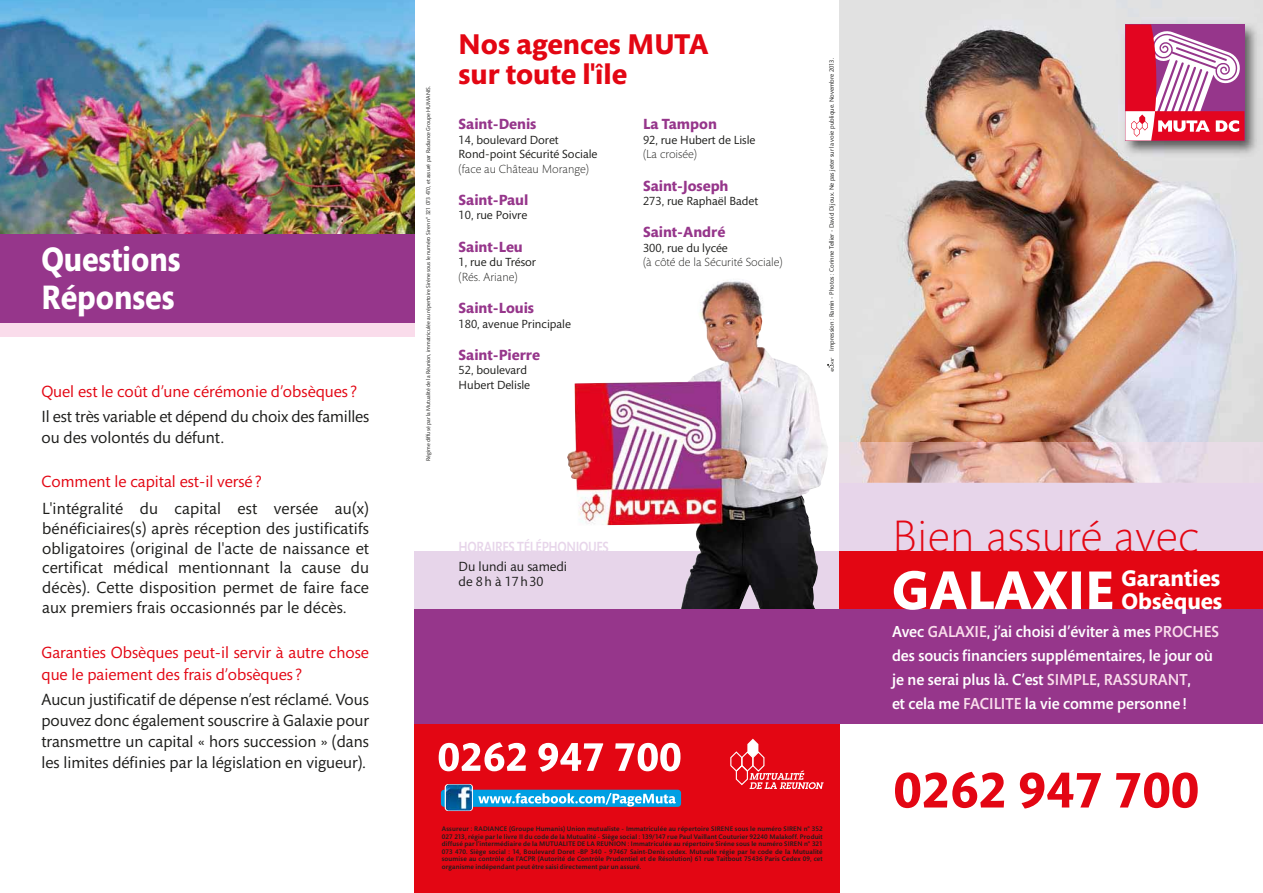
<style>
.page{position:relative;width:1263px;height:893px;background:#fff}
.page>*{position:absolute;margin:0;border:0;box-sizing:border-box;transform-origin:0 0}
.t1{font:700 55.5px "Mundo Sans Std";color:#fff}
.t2{font:700 50.85px "Mundo Sans Std";color:#e30613}
.t3{font:300 46.35px "Mundo Sans Std";letter-spacing:.005em;color:#e30613}
.t4{font:700 34.5px/37.5px "Mundo Sans Std";color:#fff;scale:.9 1}
.t5{font:700 29.1px/29.7px "Mundo Sans Std";color:#e30613}
.t6{font:700 22.95px/23px "Mundo Sans Std";color:#fff}
.t7{font:16.5px/19.8px "Mundo Sans Std";color:#1d1d1b;text-align:justify}
.t8{font:16.5px/21.1px "Mundo Sans Std";color:#e30613}
.t9{font:500 16.2px/24px "Mundo Sans Std";color:#fff;scale:.95 1}
.t10{font:700 15px "Mundo Sans Std";color:#96368b}
.t11{font:500 15px "Mundo Sans Std";letter-spacing:-.025em;color:#e7d5ea;scale:.85 1}
.t12{font:13.5px/15px "Mundo Sans Std";color:#1d1d1b}
.t13{font:12px/14.4px "Mundo Sans Std";color:#1d1d1b}
.t14{font:300 12px "Mundo Sans Std";color:#1d1d1b}
.t15{font:500 6.75px/7.5px "Mundo Sans Std";letter-spacing:.025em;color:#1d1d1b;text-align:justify}
.t16{font:6.3px "Mundo Sans Std";color:#1d1d1b}
.t17{font:5.7px "Mundo Sans Std";color:#1d1d1b}
.s1{color:#fadceb}
</style>
<div class="page">
<img style="left:0;top:0;width:415px;height:234px">
<div style="left:0;top:234px;width:415px;height:89px;background:#96368b"></div>
<div style="left:0;top:323px;width:415px;height:14px;background:#fadceb"></div>
<svg style="left:415px;top:552px;width:425px;height:57px;background:#b3a5b5"></svg>
<img style="left:840px;top:0;width:423px;height:442px">
<div style="left:840px;top:483px;width:423px;height:69px;background:#e7d5ea"></div>
<img style="left:840px;top:442px;width:423px;height:41px">
<img style="left:567px;top:281px;width:190px;height:328px">
<div style="left:415px;top:724px;width:425px;height:169px;background:#e30613"></div>
<div style="left:840px;top:552px;width:423px;height:57px;background:#e30613"></div>
<div style="left:415px;top:609px;width:848px;height:115px;background:#96368b"></div>
<img style="left:1118px;top:18px;width:145px;height:142px">
<svg style="left:1125px;top:24px;width:119px;height:117px"></svg>
<svg style="left:827px;top:358px;width:7px;height:13px"></svg>
<svg style="left:439px;top:742px;width:87px;height:29px"></svg>
<svg style="left:538px;top:743px;width:65px;height:29px"></svg>
<svg style="left:615px;top:743px;width:65px;height:28px"></svg>
<div style="left:441px;top:790px;width:240px;height:17px;background:#009fe3;border-radius:3px"></div>
<svg style="left:478px;top:793px;width:198px;height:13px"></svg>
<svg style="left:445px;top:784px;width:28px;height:27px"></svg>
<img style="left:446px;top:784px;width:26px;height:26px">
<svg style="left:730px;top:739px;width:94px;height:50px"></svg>
<h3 class="t4" style="left:41px;top:241px;width:156px">Questions<br>Réponses</h3>
<h3 class="t8" style="left:41px;top:381px;width:317px">Quel est le coût d’une cérémonie d’obsèques ?</h3>
<h3 class="t7" style="left:41px;top:406px;width:329px;line-height:21.1px">Il est très variable et dépend du choix des familles ou des volontés du défunt.</h3>
<h3 class="t8" style="left:41px;top:471px;width:222px">Comment le capital est-il versé ?</h3>
<p class="t7" style="left:42px;top:499px;width:328px">L'intégralité du capital est versée au(x) bénéficiaires(s) après réception des justificatifs obligatoires (original de l'acte de naissance et certificat médical mentionnant la cause du décès). Cette disposition permet de faire face aux premiers frais occasionnés par le décès.</p>
<h3 class="t8" style="left:41px;top:643px;width:329px">Garanties Obsèques peut-il servir à autre chose que le paiement des frais d’obsèques ?</h3>
<h3 class="t7" style="left:41px;top:689px;width:329px;line-height:21.1px">Aucun justificatif de dépense n’est réclamé. Vous pouvez donc également souscrire à Galaxie pour transmettre un capital « hors succession » (dans les limites définies par la législation en vigueur).</h3>
<p class="t17" style="left:425px;top:461px;width:377px;rotate:-90deg">Régime diffusé par la Mutualité de la Réunion, immatriculée au répertoire Sirène sous le numéro Siren n° 321 073 470, et assuré par Radiance Groupe HUMANIS.</p>
<h3 class="t5" style="left:459px;top:30px;width:251px">Nos agences MUTA sur toute l'île</h3>
<h3 class="t10" style="left:459px;top:116px;width:79px">Saint-Denis</h3>
<h3 class="t13" style="left:459px;top:133px;width:140px">14, boulevard Doret<br>Rond-point Sécurité Sociale</h3>
<h3 class="t14" style="left:459px;top:162px;width:132px">(face au Château Morange)</h3>
<h3 class="t10" style="left:459px;top:192px;width:71px">Saint-Paul</h3>
<h3 class="t13" style="left:459px;top:209px;width:70px">10, rue Poivre</h3>
<h3 class="t10" style="left:459px;top:239px;width:66px">Saint-Leu</h3>
<h3 class="t13" style="left:459px;top:255px;width:79px">1, rue du Trésor</h3>
<h3 class="t14" style="left:459px;top:270px;width:60px">(Rés. Ariane)</h3>
<h3 class="t10" style="left:459px;top:300px;width:77px">Saint-Louis</h3>
<h3 class="t13" style="left:459px;top:317px;width:114px">180, avenue Principale</h3>
<h3 class="t10" style="left:459px;top:347px;width:83px">Saint-Pierre</h3>
<h3 class="t13" style="left:459px;top:363px;width:73px">52, boulevard<br>Hubert Delisle</h3>
<h3 class="t10" style="left:643px;top:116px;width:75px">La Tampon</h3>
<h3 class="t13" style="left:643px;top:133px;width:114px">92, rue Hubert de Lisle</h3>
<h3 class="t14" style="left:643px;top:148px;width:55px">(La croisée)</h3>
<h3 class="t10" style="left:643px;top:177px;width:87px">Saint-Joseph</h3>
<h3 class="t13" style="left:643px;top:194px;width:116px">273, rue Raphaël Badet</h3>
<h3 class="t10" style="left:643px;top:224px;width:84px">Saint-André</h3>
<h3 class="t13" style="left:643px;top:241px;width:86px">300, rue du lycée</h3>
<h3 class="t14" style="left:643px;top:256px;width:141px">(à côté de la Sécurité Sociale)</h3>
<h3 class="t11" style="left:459px;top:538px;width:178px">HORAIRES TÉLÉPHONIQUES</h3>
<h3 class="t12" style="left:459px;top:559px;width:110px">Du lundi au samedi de 8h à 17h30</h3>
<p class="t16" style="left:828px;top:351px;width:294px;rotate:-90deg">Impression : Ramin - Photos : Corinne Tellier - David Dijoux. Ne pas jeter sur la voie publique. Novembre 2013.</p>
<p class="t15" style="left:442px;top:825px;width:382px">Assureur : RADIANCE (Groupe Humanis) Union mutualiste - Immatriculée au répertoire SIRENE sous le numéro SIREN n° 352<br>027 213, régie par le livre II du code de la Mutualité - Siège social : 139/147 rue Paul Vaillant Couturier 92240 Malakoff. Produit diffusé par l'intermédiaire de la MUTUALITE DE LA REUNION : Immatriculée au répertoire Siréne sous le numéro SIREN n° 321<br>073 470. Siège social : 14, Boulevard Doret -BP 340 - 97467 Saint-Denis cedex. Mutuelle régie par le code de la Mutualité soumise au contrôle de l'ACPR (Autorité de Contrôle Prudentiel et de Résolution) 61 rue Taitbout 75436 Paris Cedex 09, cet organisme indépendant peut être saisi directement par un assuré.</p>
<h3 class="t3" style="left:892px;top:512px;width:308px">Bien assuré avec</h3>
<h1 class="t1" style="left:892px;top:560px;width:224px">GALAXIE</h1>
<h3 class="t6" style="left:1121px;top:567px;width:102px">Garanties<br>Obsèques</h3>
<h3 class="t9" style="left:892px;top:620px;width:346px">Avec <span class="s1">GALAXIE</span>, j’ai choisi d’éviter à mes <span class="s1">PROCHES </span>des soucis financiers supplémentaires, le jour où je ne serai plus là. C’est <span class="s1">SIMPLE</span>, <span class="s1">RASSURANT</span>,<br>et cela me <span class="s1">FACILITE</span> la vie comme personne!</h3>
<h2 class="t2" style="left:893px;top:762px;width:307px">0262 947 700</h2>
</div>
